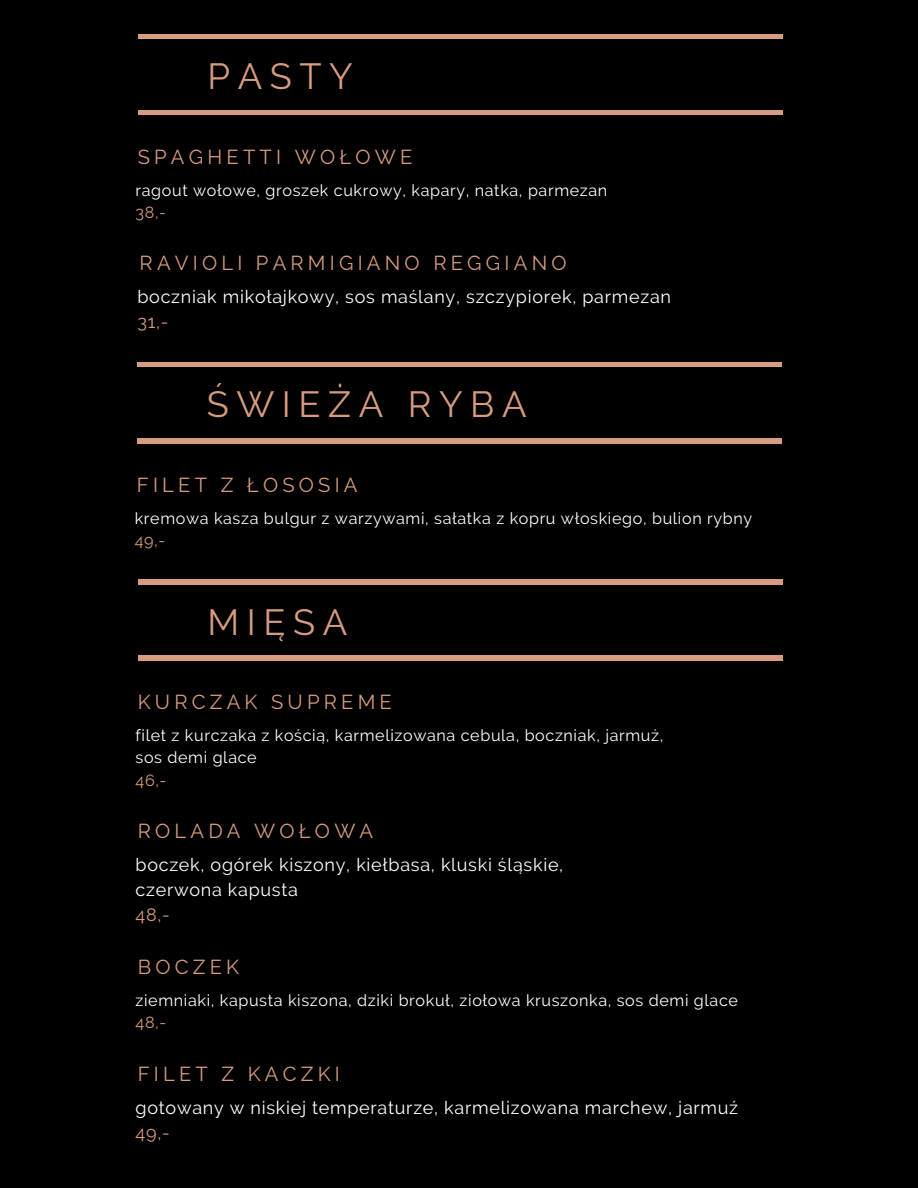
<style>
.page{position:relative;width:918px;height:1188px;background:#000}
.page>*{position:absolute;margin:0;border:0;box-sizing:border-box;transform-origin:0 0}
.t1{font:36.3px "Raleway";letter-spacing:.21em;color:#d79c7f}
.t2{font:20.1px "Raleway";letter-spacing:.21em;color:#d79c7f}
.t3{font:18px "Raleway";letter-spacing:.04em;color:#fff}
.t4{font:18px "Raleway";color:#d79c7f}
.t5{font:16.2px "Raleway";letter-spacing:.04em;color:#fff}
.t6{font:16.2px "Raleway";letter-spacing:.04em;color:#d79c7f}
</style>
<div class="page">
<div style="left:138px;top:34px;width:645px;height:5px;background:#d79c7f"></div>
<div style="left:138px;top:110px;width:645px;height:5px;background:#d79c7f"></div>
<div style="left:138px;top:362px;width:644px;height:5px;background:#d79c7f"></div>
<hr style="left:138px;top:439px;width:644px;height:4px;background:#d79c7f">
<hr style="left:138px;top:580px;width:645px;height:4px;background:#d79c7f">
<hr style="left:138px;top:656px;width:645px;height:4px;background:#d79c7f">
<p class="t1" style="left:208px;top:55px;width:147px">PASTY</p>
<p class="t2" style="left:138px;top:145px;width:276px">SPAGHETTI WOŁOWE</p>
<p class="t5" style="left:136px;top:180px;width:473px">ragout wołowe, groszek cukrowy, kapary, natka, parmezan</p>
<p class="t6" style="left:136px;top:203px;width:32px">38,-</p>
<p class="t2" style="left:140px;top:252px;width:428px">RAVIOLI PARMIGIANO REGGIANO</p>
<p class="t3" style="left:137px;top:287px;width:535px">boczniak mikołajkowy, sos maślany, szczypiorek, parmezan</p>
<p class="t4" style="left:137px;top:311px;width:33px">31,-</p>
<p class="t1" style="left:207px;top:383px;width:321px">ŚWIEŻA RYBA</p>
<p class="t2" style="left:137px;top:473px;width:222px">FILET Z ŁOSOSIA</p>
<p class="t5" style="left:135px;top:508px;width:619px">kremowa kasza bulgur z warzywami, sałatka z kopru włoskiego, bulion rybny</p>
<p class="t6" style="left:135px;top:531px;width:32px">49,-</p>
<p class="t1" style="left:208px;top:601px;width:141px">MIĘSA</p>
<p class="t2" style="left:138px;top:690px;width:256px">KURCZAK SUPREME</p>
<p class="t5" style="left:136px;top:726px;width:529px">filet z kurczaka z kością, karmelizowana cebula, boczniak, jarmuż,</p>
<p class="t5" style="left:136px;top:748px;width:123px">sos demi glace</p>
<p class="t6" style="left:136px;top:771px;width:32px">46,-</p>
<p class="t2" style="left:138px;top:819px;width:237px">ROLADA WOŁOWA</p>
<p class="t3" style="left:136px;top:854px;width:429px">boczek, ogórek kiszony, kiełbasa, kluski śląskie,</p>
<p class="t3" style="left:136px;top:879px;width:164px">czerwona kapusta</p>
<p class="t4" style="left:136px;top:904px;width:36px">48,-</p>
<p class="t2" style="left:138px;top:955px;width:103px">BOCZEK</p>
<p class="t5" style="left:136px;top:991px;width:604px">ziemniaki, kapusta kiszona, dziki brokuł, ziołowa kruszonka, sos demi glace</p>
<p class="t6" style="left:136px;top:1013px;width:32px">48,-</p>
<p class="t2" style="left:138px;top:1062px;width:204px">FILET Z KACZKI</p>
<p class="t3" style="left:136px;top:1097px;width:604px">gotowany w niskiej temperaturze, karmelizowana marchew, jarmuź</p>
<p class="t4" style="left:136px;top:1122px;width:36px">49,-</p>
</div>
